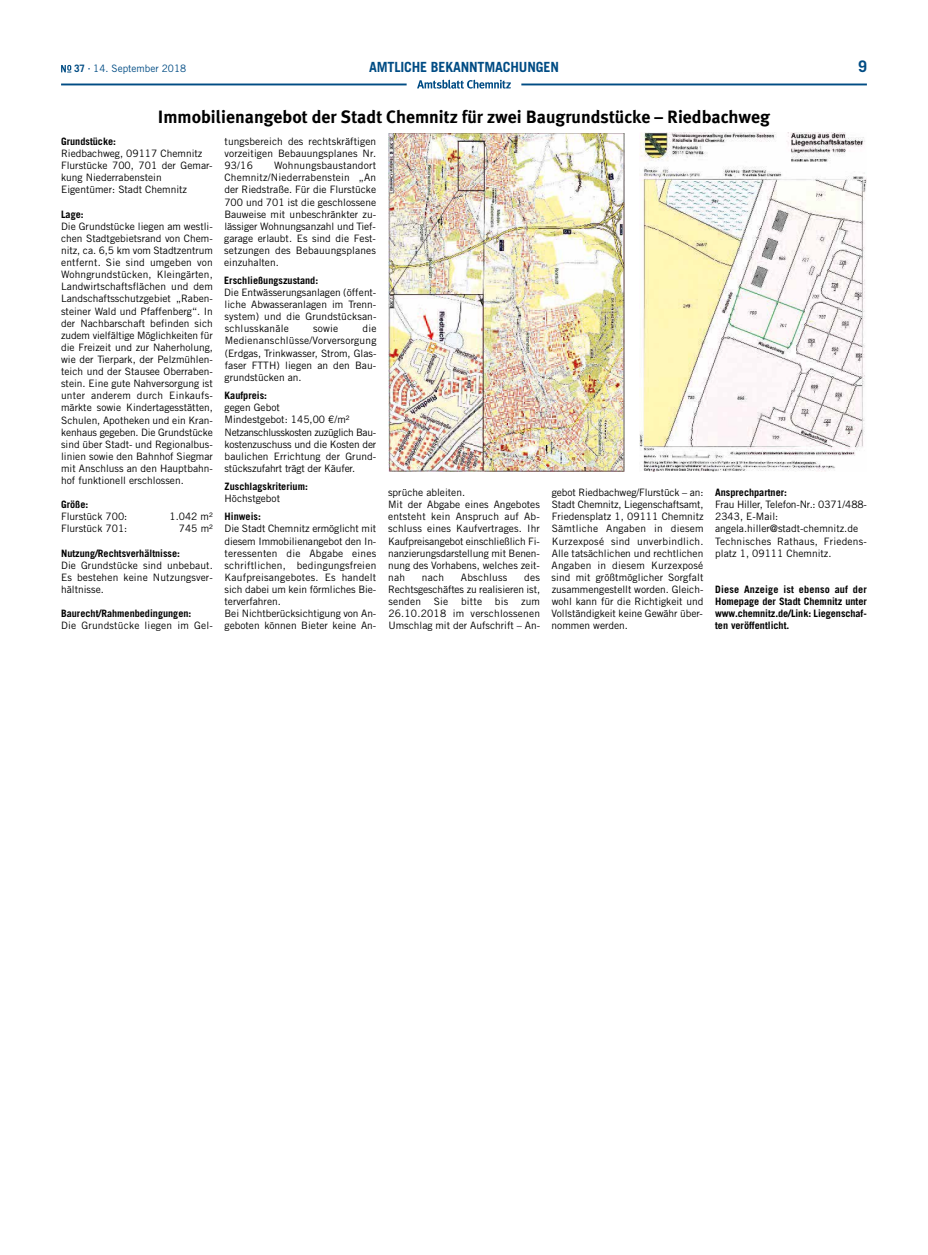
<style>
.page{position:relative;width:928px;height:1255px;background:#fff}
.page>*{position:absolute;margin:0;border:0;box-sizing:border-box;transform-origin:0 0}
.t1{font:700 17.88px "Meta Plus";color:#000}
.t2{font:700 15.88px "Trade Gothic LT Std";color:#004c84}
.t3{font:700 14px "Trade Gothic LT Std";letter-spacing:-.01em;color:#004c84}
.t4{font:10.25px/12.1px "Trade Gothic LT Std";color:#000;text-align:justify}
.t5{font:700 10.25px/12.1px "Trade Gothic LT Std";color:#000;text-align:justify}
.t6{font:10.25px "Trade Gothic LT Std";letter-spacing:.02em;color:#000}
.t7{font:10.25px "Trade Gothic LT Std";color:#004c84}
.s1{font-weight:700}
</style>
<div class="page">
<hr style="left:61px;top:83px;width:345px;height:2px;background:#004c84">
<hr style="left:521px;top:83px;width:345px;height:2px;background:#004c84">
<svg style="left:417px;top:80px;width:94px;height:9px"></svg>
<img style="left:639px;top:133px;width:227px;height:339px">
<img style="left:388px;top:133px;width:236px;height:338px">
<svg style="left:61px;top:65px;width:10px;height:8px"></svg>
<h3 class="t3" style="left:369px;top:59px;width:191px">AMTLICHE BEKANNTMACHUNGEN</h3>
<h2 class="t2" style="left:857px;top:57px;width:10px">9</h2>
<h1 class="t1" style="left:158px;top:106px;width:613px">Immobilienangebot der Stadt Chemnitz für zwei Baugrundstücke – Riedbachweg</h1>
<p class="t7" style="left:74px;top:62px;width:114px"><span class="s1">37</span> 14. September 2018</p>
<p class="t5" style="left:61px;top:135px;width:56px">Grundstücke:</p>
<p class="t4" style="left:61px;top:147px;width:153px;text-align:left">Riedbachweg, 09117 Chemnitz<br>Flurstücke 700, 701 der Gemar&shy;kung Niederrabenstein<br>Eigentümer: Stadt Chemnitz</p>
<p class="t5" style="left:61px;top:208px;width:24px">Lage:</p>
<p class="t4" style="left:61px;top:220px;width:153px">Die Grundstücke liegen am westli&shy;chen Stadtgebietsrand von Chem&shy;nitz, ca. 6,5 km vom Stadtzentrum entfernt. Sie sind umgeben von Wohngrundstücken, Kleingärten, Landwirtschaftsflächen und dem Landschaftsschutzgebiet „Raben&shy;steiner Wald und Pfaffenberg“. In der Nachbarschaft befinden sich zudem vielfältige Möglichkeiten für die Freizeit und zur Naherholung, wie der Tierpark, der Pelzmühlen&shy;teich und der Stausee Oberraben&shy;stein. Eine gute Nahversorgung ist unter anderem durch Einkaufs&shy;märkte sowie Kindertagesstätten, Schulen, Apotheken und ein Kran&shy;kenhaus gegeben. Die Grundstücke sind über Stadt- und Regionalbus&shy;linien sowie den Bahnhof Siegmar mit Anschluss an den Hauptbahn&shy;hof funktionell erschlossen.</p>
<p class="t5" style="left:61px;top:498px;width:29px">Größe:</p>
<p class="t4" style="left:61px;top:510px;width:68px">Flurstück 700:</p>
<p class="t4" style="left:169px;top:510px;width:45px">1.042 m²</p>
<p class="t4" style="left:61px;top:522px;width:68px">Flurstück 701:</p>
<p class="t4" style="left:179px;top:522px;width:36px">745 m²</p>
<p class="t5" style="left:61px;top:547px;width:120px">Nutzung/Rechtsverhältnisse:</p>
<p class="t4" style="left:61px;top:559px;width:153px">Die Grundstücke sind unbebaut.<br>Es bestehen keine Nutzungsver&shy;hältnisse.</p>
<p class="t5" style="left:61px;top:607px;width:132px">Baurecht/Rahmenbedingungen:</p>
<p class="t6" style="left:61px;top:619px;width:153px">Die Grundstücke liegen im Gel-</p>
<p class="t4" style="left:224px;top:135px;width:153px">tungsbereich des rechtskräftigen vorzeitigen Bebauungsplanes Nr.<br>93/16</p>
<p class="t4" style="left:224px;top:159px;width:153px;text-indent:50px">Wohnungsbaustandort Chemnitz/Niederrabenstein „An der Riedstraße. Für die Flurstücke 700 und 701 ist die geschlossene Bauweise mit unbeschränkter zu&shy;lässiger Wohnungsanzahl und Tief&shy;garage erlaubt. Es sind die Fest&shy;setzungen des Bebauungsplanes einzuhalten.</p>
<p class="t5" style="left:224px;top:274px;width:95px">Erschließungszustand:</p>
<p class="t4" style="left:224px;top:286px;width:154px">Die Entwässerungsanlagen (öffent&shy;liche Abwasseranlagen im Trenn&shy;system) und die Grundstücksan&shy;schlusskanäle</p>
<p class="t4" style="left:224px;top:322px;width:153px;text-indent:138px">die Medienanschlüsse/Vorversorgung (Erdgas, Trinkwasser, Strom, Glas&shy;faser FTTH) liegen an den Bau&shy;grundstücken an.</p>
<p class="t5" style="left:224px;top:389px;width:44px">Kaufpreis:</p>
<p class="t4" style="left:224px;top:401px;width:153px;text-align:left">gegen Gebot<br>Mindestgebot: 145,00 €/m²<br>Netzanschlusskosten zuzüglich Bau&shy;kostenzuschuss und die Kosten der baulichen Errichtung der Grund&shy;stückszufahrt trägt der Käufer.</p>
<p class="t5" style="left:224px;top:480px;width:85px">Zuschlagskriterium:</p>
<p class="t4" style="left:224px;top:492px;width:57px">Höchstgebot</p>
<p class="t5" style="left:224px;top:510px;width:38px">Hinweis:</p>
<p class="t4" style="left:224px;top:522px;width:153px;text-align:left">Die Stadt Chemnitz ermöglicht mit diesem Immobilienangebot den In&shy;teressenten die Abgabe eines schriftlichen, bedingungsfreien<br>Kaufpreisangebotes. Es handelt sich dabei um kein förmliches Bie&shy;terverfahren.<br>Bei Nichtberücksichtigung von An&shy;geboten können Bieter keine An-</p>
<p class="t4" style="left:313px;top:322px;width:27px">sowie</p>
<p class="t4" style="left:388px;top:486px;width:153px;text-align:left">sprüche ableiten.<br>Mit der Abgabe eines Angebotes entsteht kein Anspruch auf Ab&shy;schluss eines Kaufvertrages. Ihr<br>Kaufpreisangebot einschließlich Fi&shy;nanzierungsdarstellung mit Benen&shy;nung des Vorhabens, welches zeit&shy;nah</p>
<p class="t4" style="left:388px;top:571px;width:153px;text-indent:136px">des Rechtsgeschäftes zu realisieren ist, senden Sie bitte bis zum 26.10.2018 im verschlossenen Umschlag mit der Aufschrift – An-</p>
<p class="t4" style="left:422px;top:571px;width:24px">nach</p>
<p class="t6" style="left:461px;top:571px;width:48px">Abschluss</p>
<p class="t4" style="left:551px;top:486px;width:153px">gebot Riedbachweg/Flurstück – an:<br>Stadt Chemnitz, Liegenschaftsamt, Friedensplatz 1, 09111 Chemnitz Sämtliche Angaben in diesem Kurzexposé sind unverbindlich.<br>Alle tatsächlichen und rechtlichen Angaben in diesem Kurzexposé sind mit größtmöglicher Sorgfalt zusammengestellt worden. Gleich&shy;wohl kann für die Richtigkeit und Vollständigkeit keine Gewähr über&shy;nommen werden.</p>
<p class="t5" style="left:715px;top:486px;width:73px">Ansprechpartner:</p>
<p class="t4" style="left:715px;top:498px;width:153px;text-align:left">Frau Hiller, Telefon-Nr.: 0371/488-<br>2343, E-Mail: angela.hiller@stadt-chemnitz.de<br>Technisches Rathaus, Friedens&shy;platz 1, 09111 Chemnitz.</p>
<p class="t5" style="left:715px;top:583px;width:153px">Diese Anzeige ist ebenso auf der Homepage der Stadt Chemnitz unter www.chemnitz.de/Link: Liegenschaf&shy;ten veröffentlicht.</p>
</div>
